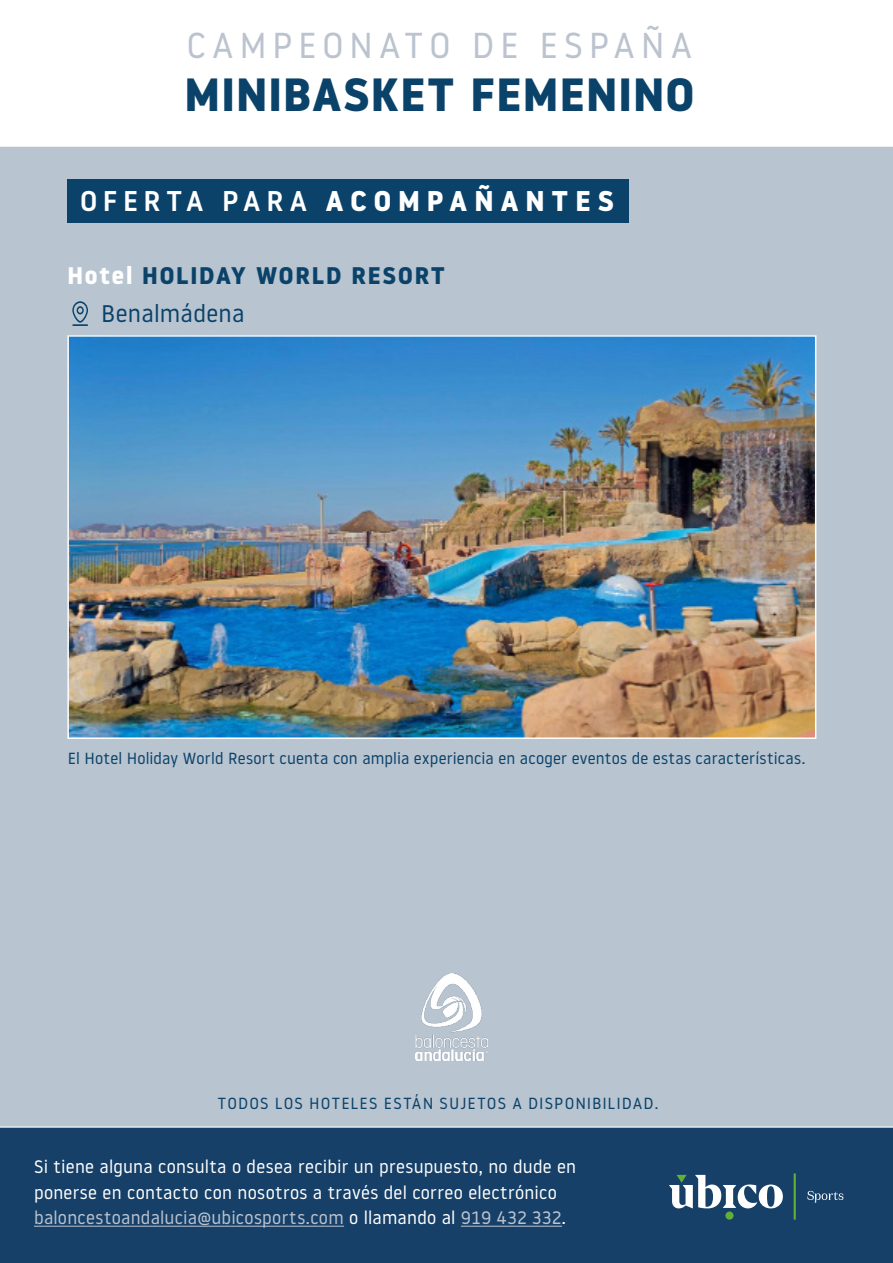
<style>
.page{position:relative;width:893px;height:1263px;background:#b8c4d0}
.page>*{position:absolute;margin:0;border:0;box-sizing:border-box;transform-origin:0 0}
.t1{font:700 46.5px "Noway";letter-spacing:.025em;color:#0b4269}
.t2{font:36px "Noway";letter-spacing:.15em;color:#bbc3cf}
.t3{font:700 28.5px "Noway";letter-spacing:.245em;color:#fff}
.t4{font:700 24px/37.5px "Noway";letter-spacing:.075em;color:#0b4269}
.t5{font:18px/25.5px "Noway";letter-spacing:.015em;color:#fff}
.t6{font:16.05px "Noway";letter-spacing:.015em;color:#0b4269}
.t7{font:16.05px "Noway";letter-spacing:.065em;color:#0b4269}
.s1{font-weight:500}
.s2{color:#fff}
.s3{font-weight:400}
.s4{color:#bbc3cf}
</style>
<div class="page">
<div style="left:0;top:1126px;width:893px;height:137px;background:#164068"></div>
<div style="left:67px;top:179px;width:562px;height:43px;background:#0b4269"></div>
<hr style="left:34px;top:1226px;width:310px;height:1px;background:#bbc3cf">
<hr style="left:461px;top:1226px;width:101px;height:1px;background:#bbc3cf">
<svg style="left:669px;top:1175px;width:114px;height:33px;background:#758ea4"></svg>
<div style="left:725px;top:1211px;width:8px;height:8px;background:#5eb132;border-radius:50%"></div>
<svg style="left:807px;top:1191px;width:36px;height:11px"></svg>
<hr style="left:794px;top:1173px;width:2px;height:46px;background:#5eb132">
<div style="left:0;top:0;width:893px;height:147px;background:#fff"></div>
<img style="left:70px;top:338px;width:743px;height:398px">
<div style="left:67px;top:335px;width:749px;height:404px;border:2px solid #fff"></div>
<svg style="left:72px;top:301px;width:16px;height:25px"></svg>
<img style="left:415px;top:974px;width:72px;height:86px">
<h2 class="t2" style="left:187px;top:21px;width:507px">CAMPEONATO DE ESPAÑA</h2>
<h1 class="t1" style="left:184px;top:67px;width:511px">MINIBASKET FEMENINO</h1>
<h3 class="t3" style="left:80px;top:185px;width:535px"><span class="s1">OFERTA PARA</span> ACOMPAÑANTES</h3>
<h3 class="t4" style="left:101px;top:257px;width:345px;text-indent:-34px"><span class="s2">Hotel</span> HOLIDAY WORLD RESORT<br><span class="s3">Benalmádena</span></h3>
<p class="t6" style="left:68px;top:747px;width:739px">El Hotel Holiday World Resort cuenta con amplia experiencia en acoger eventos de estas características.</p>
<p class="t7" style="left:218px;top:1092px;width:442px">TODOS LOS HOTELES ESTÁN SUJETOS A DISPONIBILIDAD.</p>
<p class="t5" style="left:34px;top:1153px;width:544px">Si tiene alguna consulta o desea recibir un presupuesto, no dude en ponerse en contacto con nosotros a través del correo electrónico <span class="s4">baloncestoandalucia@ubicosports.com</span> o llamando al <span class="s4">919 432 332</span>.</p>
</div>
